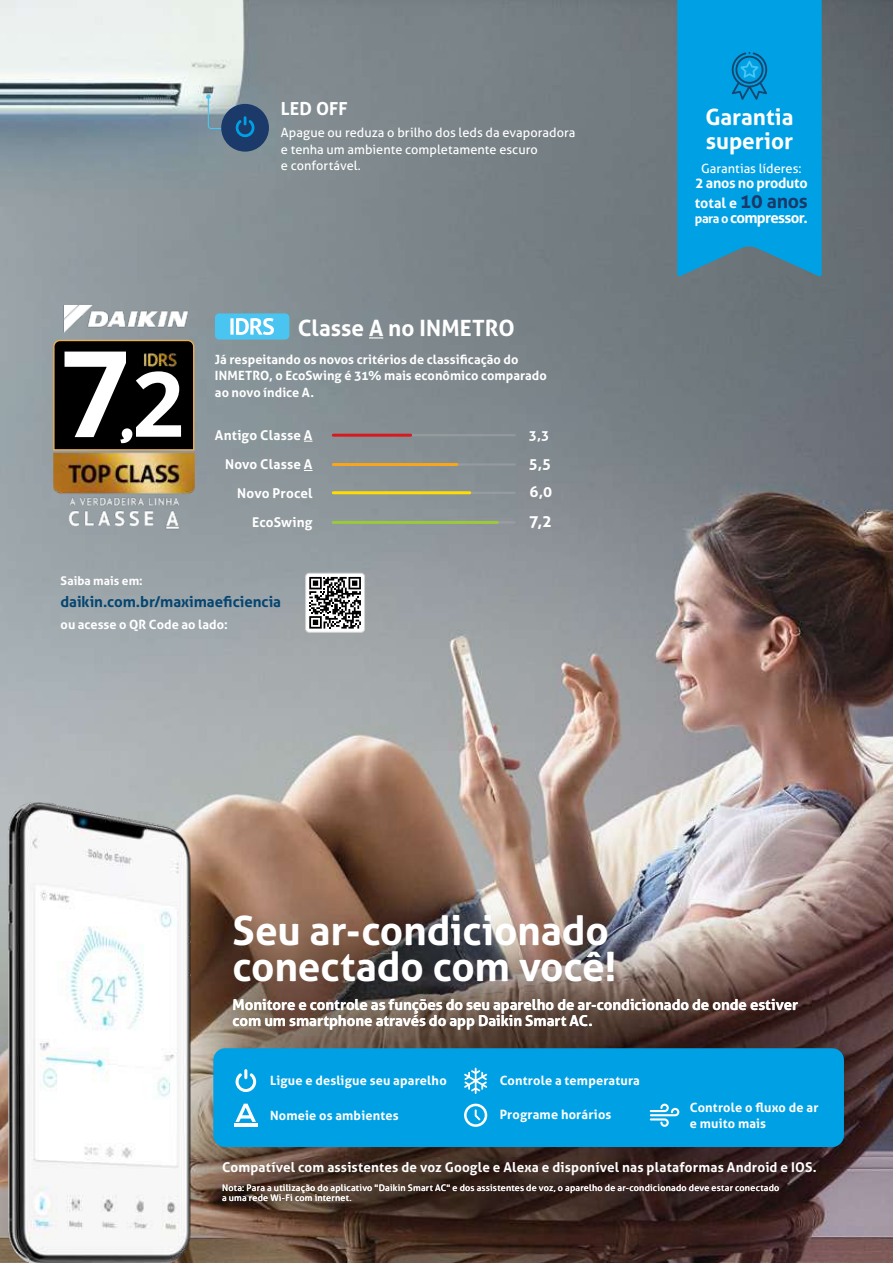
<style>
.page{position:relative;width:893px;height:1263px;background:#fff}
.page>*{position:absolute;margin:0;border:0;box-sizing:border-box;transform-origin:0 0}
.t1{font:700 120px "Open Sans";color:#fff}
.t2{font:700 40.5px/36px "Aller";letter-spacing:-.005em;color:#fff}
.t3{font:700 22.5px/24px "Aller";color:#fff}
.t4{font:700 18px "Aller";letter-spacing:.005em;color:#fff}
.t5{font:700 16.5px "Aller";color:#fff}
.t6{font:700 15px/16.5px "Aller";letter-spacing:-.005em;color:#fff}
.t7{font:700 15px "Aller";letter-spacing:-.005em;color:#054570}
.t8{font:700 15px "Aller";letter-spacing:-.045em;color:#fff}
.t9{font:700 14.25px/19.5px "Aller";letter-spacing:-.02em;color:#fff}
.t10{font:700 13.5px/28.2px "Aller";letter-spacing:.01em;color:#fff;text-align:right}
.t11{font:700 12.75px/16.5px "Aller";letter-spacing:.01em;color:#fff}
.t12{font:12.75px/16.5px "Aller";color:#fff}
.t13{font:700 12px "Aller";letter-spacing:.005em;color:#fff}
.t14{font:9px/10.5px "Aller";letter-spacing:.025em;color:#fff}
.s1{font-size:90.3px}
.s2{font-size:19.5px;color:#1b3a6a}
.s3{font-size:12.75px}
</style>
<div class="page">
<img style="left:0;top:0;width:893px;height:1263px">
<img style="left:7px;top:789px;width:214px;height:474px">
<div style="left:213px;top:1048px;width:631px;height:99px;background:#00a1e4;border-radius:12px"></div>
<div style="left:306px;top:573px;width:59px;height:59px;background:#fff;border-radius:3px"></div>
<div style="left:305px;top:573px;width:60px;height:60px;border:1px solid #d1d3d4;border-radius:3px"></div>
<svg style="left:309px;top:577px;width:52px;height:52px"></svg>
<img style="left:53px;top:306px;width:141px;height:28px">
<img style="left:53px;top:506px;width:141px;height:31px">
<svg style="left:52px;top:339px;width:143px;height:112px;background:#0d0b08"></svg>
<img style="left:53px;top:440px;width:141px;height:66px">
<img style="left:136px;top:345px;width:58px;height:26px">
<svg style="left:369px;top:337px;width:14px;height:1px"></svg>
<div style="left:215px;top:313px;width:74px;height:27px;background:#4ac5f2;border-radius:4px"></div>
<svg style="left:230px;top:318px;width:44px;height:17px"></svg>
<svg style="left:464px;top:1068px;width:23px;height:26px"></svg>
<svg style="left:464px;top:1104px;width:23px;height:23px"></svg>
<svg style="left:650px;top:1104px;width:29px;height:23px"></svg>
<svg style="left:235px;top:1104px;width:21px;height:18px"></svg>
<hr style="left:234px;top:1123px;width:23px;height:4px;background:#fff">
<svg style="left:235px;top:1069px;width:21px;height:23px"></svg>
<svg style="left:677px;top:0;width:145px;height:276px;background:#079ddb"></svg>
<div style="left:221px;top:104px;width:48px;height:48px;background:#1b3a6a;border-radius:50%"></div>
<svg style="left:206px;top:94px;width:48px;height:43px"></svg>
<hr style="left:333px;top:492px;width:182px;height:2px;background:#a7a9ac">
<hr style="left:333px;top:521px;width:182px;height:2px;background:#a7a9ac">
<hr style="left:333px;top:463px;width:182px;height:3px;background:#a7a9ac">
<hr style="left:333px;top:434px;width:182px;height:2px;background:#a7a9ac">
<hr style="left:333px;top:434px;width:78px;height:3px;background:#d71920">
<hr style="left:333px;top:463px;width:124px;height:3px;background:#faa61a">
<hr style="left:333px;top:491px;width:137px;height:3px;background:#fd0">
<hr style="left:333px;top:521px;width:164px;height:3px;background:#9aca3c">
<h3 class="t4" style="left:281px;top:98px;width:68px">LED OFF</h3>
<p class="t12" style="left:281px;top:124px;width:296px">Apague ou reduza o brilho dos leds da evaporadora e tenha um ambiente completamente escuro<br>e confortável.</p>
<h3 class="t3" style="left:298px;top:316px;width:218px">Classe A no INMETRO</h3>
<h1 class="t1" style="left:61px;top:309px;width:124px">7<span class="s1">2</span></h1>
<p class="t11" style="left:215px;top:351px;width:333px">Já respeitando os novos critérios de classificação do<br>INMETRO, o EcoSwing é 31% mais econômico comparado ao novo índice A.</p>
<p class="t10" style="left:215px;top:421px;width:99px">Antigo Classe A</p>
<p class="t10" style="left:529px;top:421px;width:22px">3,3</p>
<p class="t6" style="left:529px;top:450px;width:25px;line-height:27.2px">5,5<br>6,0</p>
<p class="t5" style="left:529px;top:511px;width:25px">7,2</p>
<p class="t10" style="left:225px;top:450px;width:89px">Novo Classe A<br>Novo Procel</p>
<p class="t10" style="left:252px;top:508px;width:62px">EcoSwing</p>
<p class="t13" style="left:61px;top:573px;width:84px">Saiba mais em:</p>
<p class="t7" style="left:61px;top:592px;width:222px">daikin.com.br/maximaeficiencia</p>
<p class="t11" style="left:61px;top:616px;width:169px">ou acesse o QR Code ao lado:</p>
<h3 class="t3" style="left:705px;top:105px;width:90px">Garantia superior</h3>
<p class="t12" style="left:701px;top:161px;width:102px">Garantias líderes:</p>
<p class="t9" style="left:695px;top:173px;width:115px">2 anos no produto total e <span class="s2">10 anos</span></p>
<p class="t8" style="left:695px;top:208px;width:114px"><span class="s3">para o</span> compressor.</p>
<h2 class="t2" style="left:233px;top:913px;width:386px">Seu ar-condicionado conectado com você!</h2>
<p class="t6" style="left:233px;top:996px;width:567px">Monitore e controle as funções do seu aparelho de ar-condicionado de onde estiver com um smartphone através do app Daikin Smart AC.</p>
<p class="t11" style="left:270px;top:1072px;width:178px">Ligue e desligue seu aparelho</p>
<p class="t11" style="left:500px;top:1072px;width:142px">Controle a temperatura</p>
<p class="t11" style="left:270px;top:1107px;width:130px">Nomeie os ambientes</p>
<p class="t11" style="left:500px;top:1106px;width:113px">Programe horários</p>
<p class="t11" style="left:690px;top:1100px;width:130px;line-height:15.3px">Controle o fluxo de ar e muito mais</p>
<p class="t10" style="left:222px;top:1153px;width:596px">Compatível com assistentes de voz Google e Alexa e disponível nas plataformas Android e IOS.</p>
<p class="t14" style="left:222px;top:1182px;width:559px">Nota: Para a utilização do aplicativo "Daikin Smart AC" e dos assistentes de voz, o aparelho de ar-condicionado deve estar conectado a uma rede Wi-Fi com internet.</p>
</div>
